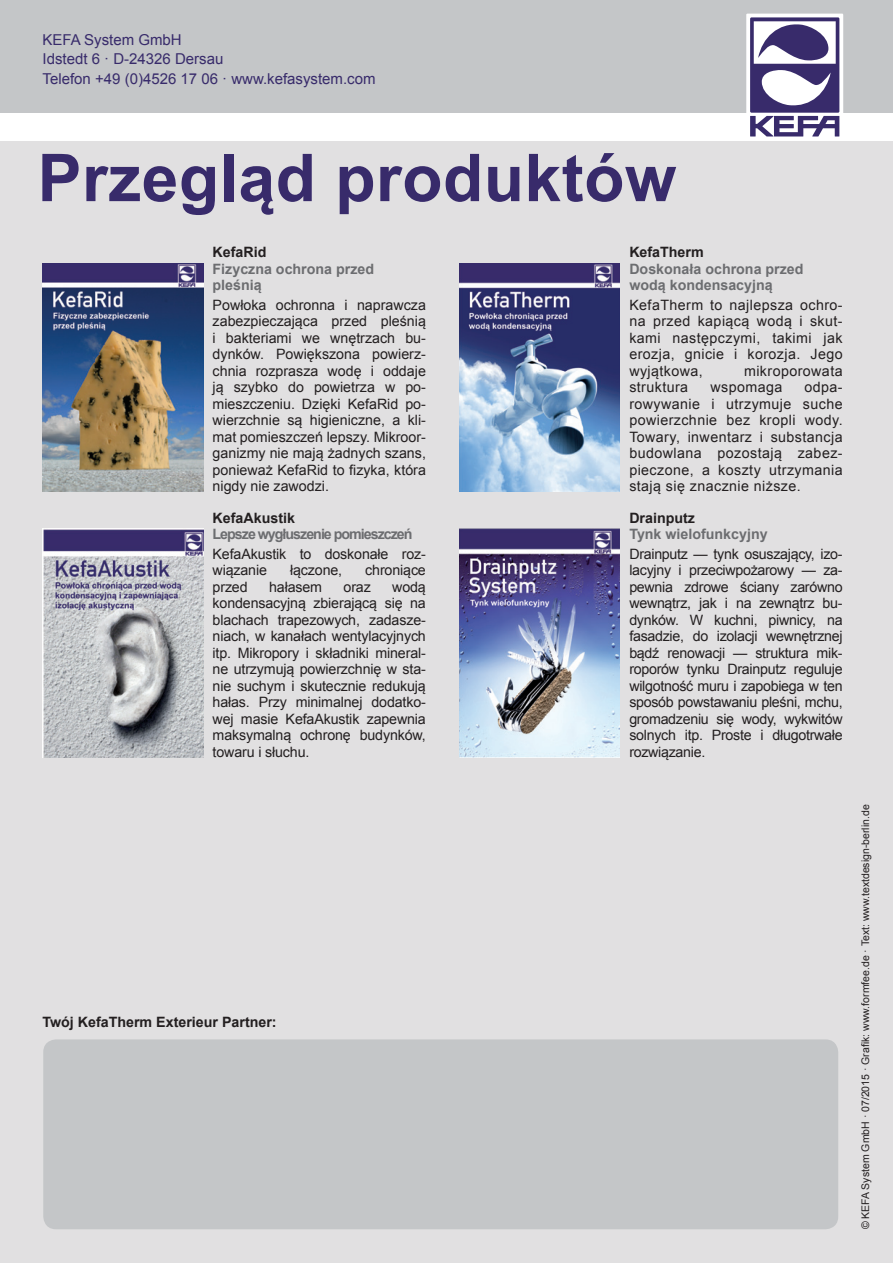
<style>
.page{position:relative;width:893px;height:1263px;background:#fff}
.page>*{position:absolute;margin:0;border:0;box-sizing:border-box;transform-origin:0 0}
.t1{font:700 66px "Arial";letter-spacing:.005em;color:#382b6b}
.t2{font:15px/19.5px "Arial";color:#382b6b}
.t3{font:14.25px/16.5px "Arial";color:#231f20;text-align:justify}
.t4{font:700 14.25px/16.5px "Arial";color:#6c6d70}
.t5{font:700 14.25px "Arial";color:#231f20}
.t6{font:14.25px "Arial";letter-spacing:.03em;color:#231f20}
.t7{font:700 14.25px "Arial";letter-spacing:-.07em;color:#6c6d70}
.t8{font:10.5px "Arial";color:#231f20}
</style>
<div class="page">
<div style="left:0;top:0;width:893px;height:113px;background:#c4c6c8"></div>
<div style="left:0;top:123px;width:893px;height:1140px;background:#e1e0e1"></div>
<div style="left:0;top:113px;width:893px;height:27px;background:#fff"></div>
<div style="left:746px;top:14px;width:97px;height:118px;background:#fff"></div>
<svg style="left:750px;top:17px;width:89px;height:119px"></svg>
<img style="left:43px;top:263px;width:160px;height:229px">
<img style="left:459px;top:263px;width:161px;height:229px">
<div style="left:43px;top:1039px;width:795px;height:190px;background:#c4c6c8;border-radius:13px"></div>
<img style="left:43px;top:529px;width:160px;height:228px">
<img style="left:459px;top:529px;width:161px;height:228px">
<p class="t2" style="left:43px;top:30px;width:335px">KEFA System GmbH<br>Idstedt 6 · D-24326 Dersau<br>Telefon +49 (0)4526 17 06 · www.kefasystem.com</p>
<h1 class="t1" style="left:38px;top:134px;width:640px">Przegląd produktów</h1>
<p class="t5" style="left:213px;top:242px;width:55px">KefaRid</p>
<p class="t4" style="left:213px;top:261px;width:163px">Fizyczna ochrona przed pleśnią</p>
<p class="t3" style="left:213px;top:296px;width:215px">Powłoka ochronna i naprawcza zabezpieczająca przed pleśnią i bakteriami we wnętrzach bu&shy;dynków. Powiększona powierz&shy;chnia rozprasza wodę i oddaje ją szybko do powietrza w po&shy;mieszczeniu. Dzięki KefaRid po&shy;wierzchnie są higieniczne, a kli&shy;mat pomieszczeń lepszy. Mikroor&shy;ganizmy nie mają żadnych szans, ponieważ KefaRid to fizyka, która nigdy nie zawodzi.</p>
<p class="t5" style="left:213px;top:508px;width:84px">KefaAkustik</p>
<p class="t7" style="left:213px;top:525px;width:201px">Lepsze wygłuszenie pomieszczeń</p>
<p class="t3" style="left:213px;top:545px;width:215px">KefaAkustik to doskonałe roz&shy;wiązanie</p>
<p class="t3" style="left:290px;top:562px;width:54px">łączone,</p>
<p class="t3" style="left:365px;top:562px;width:62px">chroniące</p>
<p class="t3" style="left:213px;top:578px;width:215px;text-indent:180px">wodą kondensacyjną zbierającą się na blachach trapezowych, zadasze&shy;niach, w kanałach wentylacyjnych itp. Mikropory i składniki mineral&shy;ne utrzymują powierzchnię w sta&shy;nie suchym i skutecznie redukują hałas. Przy minimalnej dodatko&shy;wej masie KefaAkustik zapewnia maksymalną ochronę budynków, towaru i słuchu.</p>
<p class="t3" style="left:213px;top:578px;width:37px">przed</p>
<p class="t3" style="left:269px;top:578px;width:54px">hałasem</p>
<p class="t3" style="left:344px;top:578px;width:29px">oraz</p>
<p class="t5" style="left:43px;top:1012px;width:236px">Twój KefaTherm Exterieur Partner:</p>
<p class="t5" style="left:629px;top:243px;width:76px">KefaTherm</p>
<p class="t4" style="left:629px;top:261px;width:176px">Doskonała ochrona przed wodą kondensacyjną</p>
<p class="t3" style="left:629px;top:296px;width:215px">KefaTherm to najlepsza ochro&shy;na przed kapiącą wodą i skut&shy;kami następczymi, takimi jak erozja, gnicie i korozja. Jego wyjątkowa,</p>
<p class="t6" style="left:744px;top:361px;width:100px">mikroporowata</p>
<p class="t3" style="left:629px;top:379px;width:215px;text-indent:175px">odpa&shy;rowywanie i utrzymuje suche powierzchnie bez kropli wody.<br>Towary, inwentarz i substancja budowlana pozostają zabez&shy;pieczone, a koszty utrzymania stają się znacznie niższe.</p>
<p class="t5" style="left:629px;top:508px;width:67px">Drainputz</p>
<p class="t4" style="left:629px;top:526px;width:140px">Tynk wielofunkcyjny</p>
<p class="t3" style="left:629px;top:545px;width:215px">Drainputz — tynk osuszający, izo&shy;lacyjny i przeciwpożarowy — za&shy;pewnia zdrowe ściany zarówno wewnątrz, jak i na zewnątrz bu&shy;dynków. W kuchni, piwnicy, na fasadzie, do izolacji wewnętrznej bądź renowacji — struktura mik&shy;roporów tynku Drainputz reguluje wilgotność muru i zapobiega w ten sposób powstawaniu pleśni, mchu, gromadzeniu się wody, wykwitów solnych itp. Proste i długotrwałe rozwiązanie.</p>
<p class="t6" style="left:629px;top:378px;width:60px">struktura</p>
<p class="t6" style="left:710px;top:378px;width:73px">wspomaga</p>
<p class="t8" style="left:859px;top:1229px;width:426px;rotate:-90deg">© KEFA System GmbH · 07/2015 · Grafik: www.formfee.de · Text: www.textdesign-berlin.de</p>
</div>
